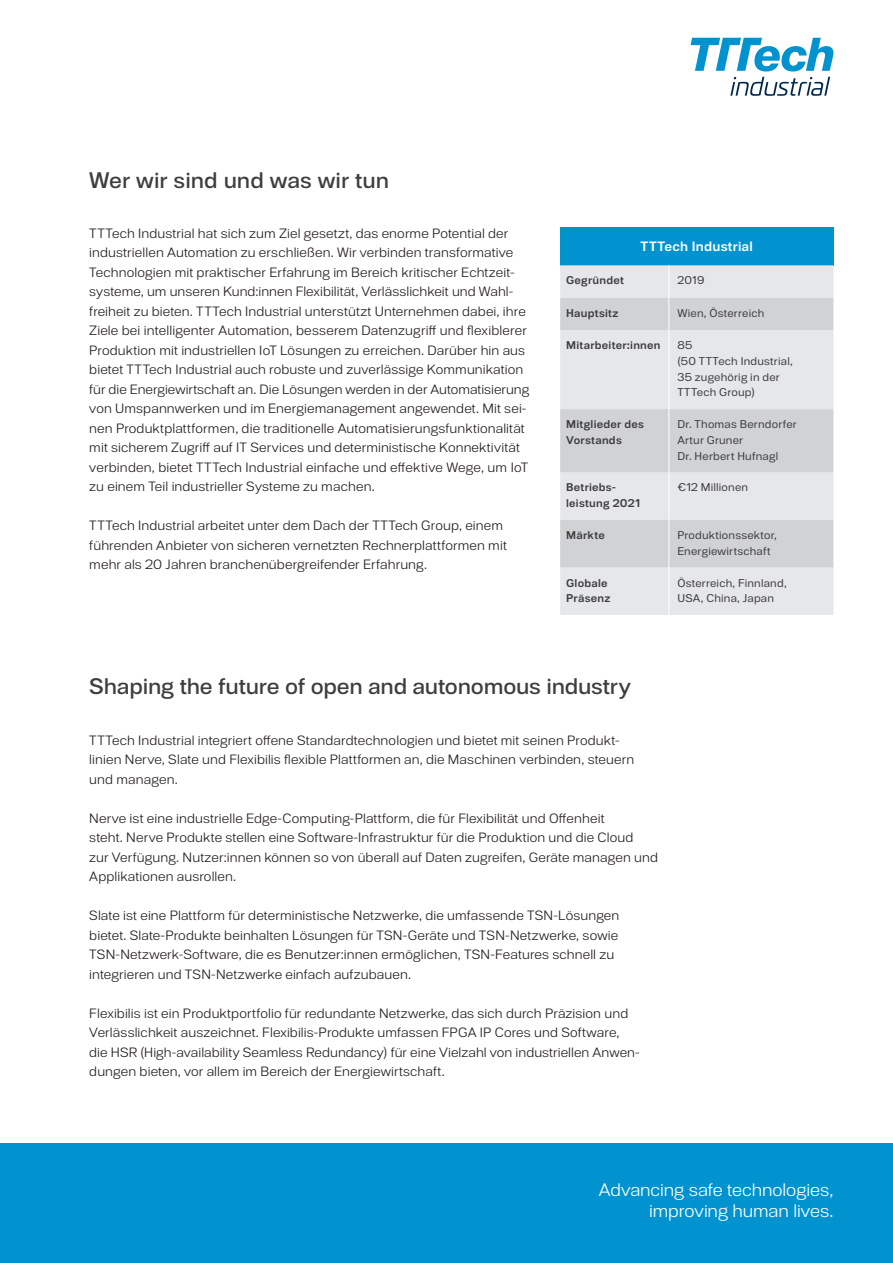
<style>
.page{position:relative;width:893px;height:1263px;background:#fff}
.page>*{position:absolute;margin:0;border:0;box-sizing:border-box;transform-origin:0 0}
.t1{font:500 22.5px "Substance";letter-spacing:-.01em;color:#3e3e3f}
.t2{font:300 18px/21px "Substance";letter-spacing:-.005em;color:#fff;text-align:right}
.t3{font:300 13.5px/19.5px "Substance";letter-spacing:.01em;color:#231f20}
.t4{font:700 13.5px "Substance";letter-spacing:.015em;color:#fff}
.t5{font:11.25px/15.8px "Substance";letter-spacing:.015em;color:#3e3e3f}
.t6{font:700 11.25px/15.8px "Substance";letter-spacing:.02em;color:#3e3e3f}
</style>
<div class="page">
<svg style="left:691px;top:38px;width:142px;height:33px"></svg>
<svg style="left:730px;top:77px;width:100px;height:19px"></svg>
<div style="left:560px;top:227px;width:273px;height:38px;background:#0093d0"></div>
<div style="left:560px;top:265px;width:273px;height:350px;background:#e6e7e9"></div>
<svg style="left:560px;top:298px;width:273px;height:269px;background:#dbdcde"></svg>
<hr style="left:668px;top:265px;width:1px;height:33px;background:#fff">
<hr style="left:668px;top:298px;width:1px;height:32px;background:#fff">
<hr style="left:668px;top:330px;width:1px;height:79px;background:#fff">
<hr style="left:668px;top:409px;width:1px;height:63px;background:#fff">
<hr style="left:668px;top:472px;width:1px;height:48px;background:#fff">
<hr style="left:668px;top:520px;width:1px;height:47px;background:#fff">
<hr style="left:668px;top:567px;width:1px;height:48px;background:#fff">
<div style="left:0;top:1144px;width:893px;height:119px;background:#0093d0"></div>
<h1 class="t1" style="left:89px;top:167px;width:301px">Wer wir sind und was wir tun</h1>
<p class="t3" style="left:89px;top:223px;width:441px">TTTech Industrial hat sich zum Ziel gesetzt, das enorme Potential der industriellen Automation zu erschließen. Wir verbinden transformative Technologien mit praktischer Erfahrung im Bereich kritischer Echtzeit&shy;systeme, um unseren Kund:innen Flexibilität, Verlässlichkeit und Wahl&shy;freiheit zu bieten. TTTech Industrial unterstützt Unternehmen dabei, ihre Ziele bei intelligenter Automation, besserem Datenzugriff und flexiblerer Produktion mit industriellen IoT Lösungen zu erreichen. Darüber hin aus bietet TTTech Industrial auch robuste und zuverlässige Kommunikation für die Energiewirtschaft an. Die Lösungen werden in der Automatisierung von Umspannwerken und im Energiemanagement angewendet. Mit sei&shy;nen Produktplattformen, die traditionelle Automatisierungsfunktionalität mit sicherem Zugriff auf IT Services und deterministische Konnektivität verbinden, bietet TTTech Industrial einfache und effektive Wege, um IoT zu einem Teil industrieller Systeme zu machen.</p>
<p class="t3" style="left:89px;top:516px;width:419px">TTTech Industrial arbeitet unter dem Dach der TTTech Group, einem führenden Anbieter von sicheren vernetzten Rechnerplattformen mit mehr als 20 Jahren branchenübergreifender Erfahrung.</p>
<p class="t4" style="left:641px;top:238px;width:114px">TTTech Industrial</p>
<p class="t6" style="left:566px;top:273px;width:59px">Gegründet</p>
<p class="t5" style="left:677px;top:273px;width:29px">2019</p>
<p class="t6" style="left:566px;top:305px;width:54px">Hauptsitz</p>
<p class="t5" style="left:677px;top:305px;width:88px">Wien, Österreich</p>
<p class="t6" style="left:566px;top:338px;width:96px">Mitarbeiter:innen</p>
<p class="t5" style="left:677px;top:338px;width:117px">85<br>(50 TTTech Industrial,<br>35 zugehörig in der<br>TTTech Group)</p>
<p class="t6" style="left:566px;top:417px;width:79px">Mitglieder des<br>Vorstands</p>
<p class="t5" style="left:677px;top:417px;width:121px">Dr. Thomas Berndorfer<br>Artur Gruner<br>Dr. Herbert Hufnagl</p>
<p class="t6" style="left:566px;top:480px;width:76px">Betriebs&shy;leistung 2021</p>
<p class="t5" style="left:677px;top:480px;width:72px">€12 Millionen</p>
<p class="t6" style="left:566px;top:527px;width:40px">Märkte</p>
<p class="t5" style="left:677px;top:527px;width:101px">Produktionssektor,<br>Energiewirtschaft</p>
<p class="t6" style="left:566px;top:575px;width:46px">Globale<br>Präsenz</p>
<p class="t5" style="left:677px;top:575px;width:111px">Österreich, Finnland,<br>USA, China, Japan</p>
<h1 class="t1" style="left:89px;top:673px;width:543px">Shaping the future of open and autonomous industry</h1>
<p class="t3" style="left:89px;top:730px;width:546px">TTTech Industrial integriert offene Standardtechnologien und bietet mit seinen Produkt&shy;linien Nerve, Slate und Flexibilis flexible Plattformen an, die Maschinen verbinden, steuern und managen.</p>
<p class="t3" style="left:89px;top:808px;width:570px">Nerve ist eine industrielle Edge-Computing-Plattform, die für Flexibilität und Offenheit<br>steht. Nerve Produkte stellen eine Software-Infrastruktur für die Produktion und die Cloud<br>zur Verfügung. Nutzer:innen können so von überall auf Daten zugreifen, Geräte managen und Applikationen ausrollen.</p>
<p class="t3" style="left:89px;top:906px;width:532px">Slate ist eine Plattform für deterministische Netzwerke, die umfassende TSN-Lösungen bietet. Slate-Produkte beinhalten Lösungen für TSN-Geräte und TSN-Netzwerke, sowie TSN-Netzwerk-Software, die es Benutzer:innen ermöglichen, TSN-Features schnell zu integrieren und TSN-Netzwerke einfach aufzubauen.</p>
<p class="t3" style="left:89px;top:1003px;width:552px">Flexibilis ist ein Produktportfolio für redundante Netzwerke, das sich durch Präzision und Verlässlichkeit auszeichnet. Flexibilis-Produkte umfassen FPGA IP Cores und Software, die HSR (High-availability Seamless Redundancy) für eine Vielzahl von industriellen Anwen&shy;dungen bieten, vor allem im Bereich der Energiewirtschaft.</p>
<h2 class="t2" style="left:599px;top:1179px;width:236px">Advancing safe technologies, improving human lives.</h2>
</div>
